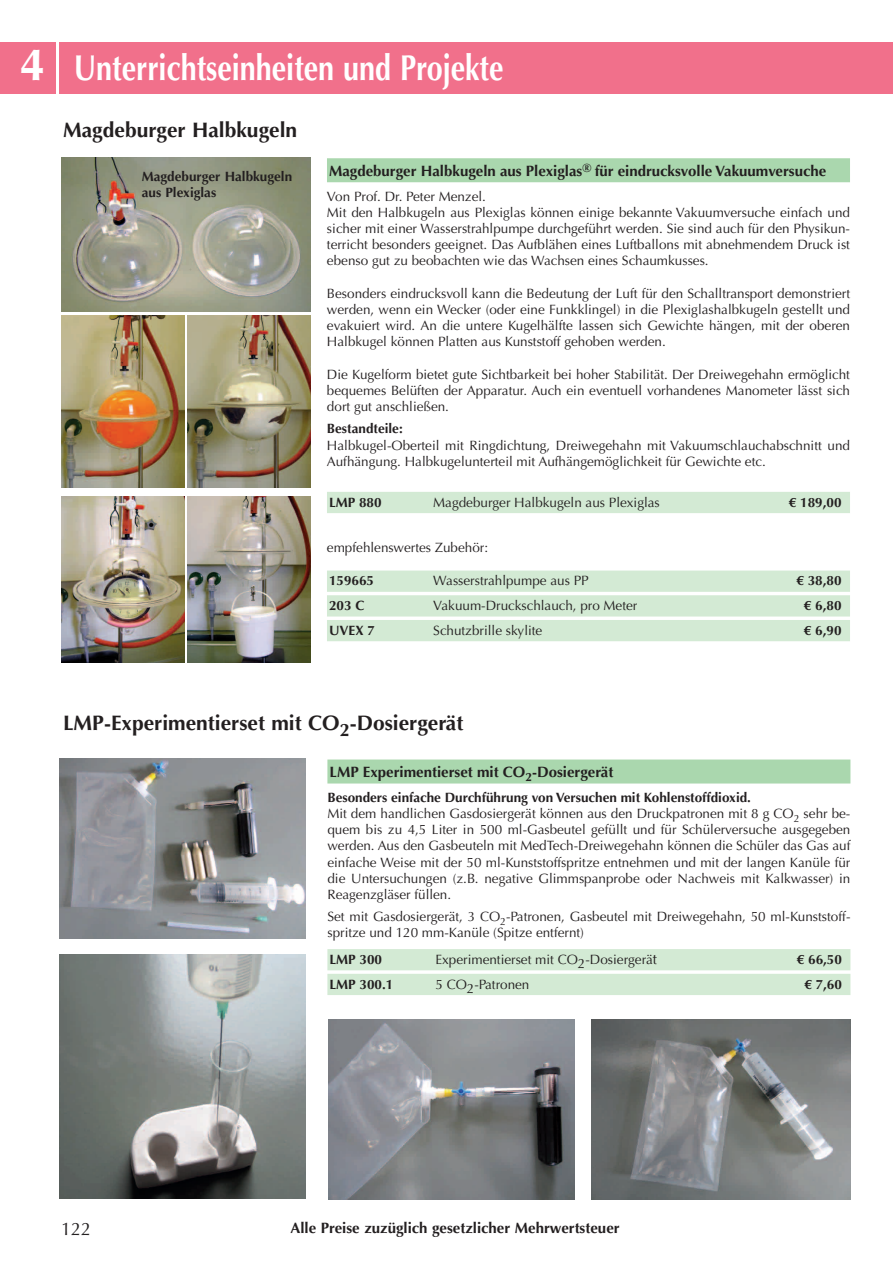
<style>
.page{position:relative;width:893px;height:1263px;background:#fff}
.page>*{position:absolute;margin:0;border:0;box-sizing:border-box;transform-origin:0 0}
.t1{font:700 36px "Optima LT Std";color:#fff;scale:.8 1}
.t2{font:700 21px "Optima LT Std";color:#231f20}
.t3{font:18px "Optima LT Std";color:#231f20}
.t4{font:700 15px "Optima LT Std";color:#231f20}
.t5{font:13.5px/16.2px "Optima LT Std";color:#231f20}
.t6{font:700 13.5px/16.2px "Optima LT Std";color:#231f20}
.s1{font-size:45px}
.s2{font-weight:700}
.s3{font-size:15px}
</style>
<div class="page">
<div style="left:60px;top:43px;width:833px;height:51px;background:#f1708b"></div>
<div style="left:0;top:43px;width:55px;height:51px;background:#f1708b"></div>
<img style="left:61px;top:157px;width:250px;height:154px">
<img style="left:61px;top:316px;width:123px;height:171px">
<img style="left:187px;top:316px;width:124px;height:171px">
<img style="left:61px;top:496px;width:124px;height:166px">
<img style="left:187px;top:496px;width:124px;height:166px">
<div style="left:327px;top:158px;width:523px;height:24px;background:#aad7ae"></div>
<div style="left:327px;top:492px;width:523px;height:21px;background:#d3ead4"></div>
<div style="left:327px;top:570px;width:523px;height:22px;background:#d3ead4"></div>
<div style="left:327px;top:595px;width:523px;height:21px;background:#d3ead4"></div>
<div style="left:327px;top:620px;width:523px;height:21px;background:#d3ead4"></div>
<div style="left:327px;top:759px;width:523px;height:24px;background:#aad7ae"></div>
<div style="left:327px;top:949px;width:523px;height:21px;background:#d3ead4"></div>
<div style="left:327px;top:974px;width:523px;height:21px;background:#d3ead4"></div>
<img style="left:60px;top:759px;width:245px;height:179px">
<img style="left:60px;top:954px;width:245px;height:244px">
<img style="left:328px;top:1020px;width:246px;height:179px">
<img style="left:591px;top:1020px;width:259px;height:179px">
<h1 class="t1" style="left:20px;top:47px;width:606px"><span class="s1">4</span> Unterrichtseinheiten und Projekte</h1>
<h2 class="t2" style="left:63px;top:118px;width:236px">Magdeburger Halbkugeln</h2>
<p class="t6" style="left:142px;top:168px;width:152px">Magdeburger Halbkugeln aus Plexiglas</p>
<p class="t4" style="left:329px;top:162px;width:499px">Magdeburger Halbkugeln aus Plexiglas<sup>®</sup> für eindrucksvolle Vakuumversuche</p>
<p class="t5" style="left:327px;top:188px;width:525px">Von Prof. Dr. Peter Menzel.<br>Mit den Halbkugeln aus Plexiglas können einige bekannte Vakuumversuche einfach und sicher mit einer Wasserstrahlpumpe durchgeführt werden. Sie sind auch für den Physikun&shy;terricht besonders geeignet. Das Aufblähen eines Luftballons mit abnehmendem Druck ist ebenso gut zu beobachten wie das Wachsen eines Schaumkusses.</p>
<p class="t5" style="left:327px;top:285px;width:525px;text-align:justify">Besonders eindrucksvoll kann die Bedeutung der Luft für den Schalltransport demonstriert werden, wenn ein Wecker (oder eine Funkklingel) in die Plexiglashalbkugeln gestellt und evakuiert wird. An die untere Kugelhälfte lassen sich Gewichte hängen, mit der oberen Halbkugel können Platten aus Kunststoff gehoben werden.</p>
<p class="t5" style="left:327px;top:366px;width:525px;text-align:justify">Die Kugelform bietet gute Sichtbarkeit bei hoher Stabilität. Der Dreiwegehahn ermöglicht bequemes Belüften der Apparatur. Auch ein eventuell vorhandenes Manometer lässt sich dort gut anschließen.</p>
<p class="t6" style="left:327px;top:421px;width:77px">Bestandteile:</p>
<p class="t5" style="left:327px;top:437px;width:524px">Halbkugel-Oberteil mit Ringdichtung, Dreiwegehahn mit Vakuumschlauchabschnitt und<br>Aufhängung. Halbkugelunterteil mit Aufhängemöglichkeit für Gewichte etc.</p>
<p class="t6" style="left:329px;top:494px;width:54px">LMP 880</p>
<p class="t5" style="left:433px;top:494px;width:228px">Magdeburger Halbkugeln aus Plexiglas</p>
<p class="t6" style="left:789px;top:494px;width:54px">€ 189,00</p>
<p class="t5" style="left:327px;top:539px;width:163px">empfehlenswertes Zubehör:</p>
<p class="t6" style="left:329px;top:573px;width:47px">159665</p>
<p class="t5" style="left:433px;top:573px;width:157px">Wasserstrahlpumpe aus PP</p>
<p class="t6" style="left:796px;top:573px;width:47px">€ 38,80</p>
<p class="t6" style="left:329px;top:598px;width:37px">203 C</p>
<p class="t5" style="left:433px;top:598px;width:206px">Vakuum-Druckschlauch, pro Meter</p>
<p class="t6" style="left:804px;top:598px;width:39px">€ 6,80</p>
<p class="t6" style="left:329px;top:622px;width:47px">UVEX 7</p>
<p class="t5" style="left:433px;top:622px;width:111px">Schutzbrille skylite</p>
<p class="t6" style="left:804px;top:622px;width:39px">€ 6,90</p>
<h2 class="t2" style="left:63px;top:710px;width:402px">LMP-Experimentierset mit CO<sub>2</sub>-Dosiergerät</h2>
<p class="t4" style="left:330px;top:763px;width:285px">LMP Experimentierset mit CO<sub>2</sub>-Dosiergerät</p>
<p class="t5" style="left:327px;top:789px;width:525px"><span class="s2">Besonders einfache Durchführung von Versuchen mit Kohlenstoffdioxid.<br></span>Mit dem handlichen Gasdosiergerät können aus den Druckpatronen mit 8 g CO<sub>2</sub> sehr be&shy;quem bis zu 4,5 Liter in 500 ml-Gasbeutel gefüllt und für Schülerversuche ausgegeben werden. Aus den Gasbeuteln mit MedTech-Dreiwegehahn können die Schüler das Gas auf einfache Weise mit der 50 ml-Kunststoffspritze entnehmen und mit der langen Kanüle für die Untersuchungen (z.B. negative Glimmspanprobe oder Nachweis mit Kalkwasser) in Reagenzgläser füllen.</p>
<p class="t5" style="left:327px;top:909px;width:525px">Set mit Gasdosiergerät, 3 CO<sub>2</sub>-Patronen, Gasbeutel mit Dreiwegehahn, 50 ml-Kunststoff&shy;spritze und 120 mm-Kanüle (Spitze entfernt)</p>
<p class="t6" style="left:330px;top:951px;width:54px">LMP 300</p>
<p class="t5" style="left:435px;top:951px;width:223px">Experimentierset mit CO2-Dosiergerä<span class="s3">t</span></p>
<p class="t6" style="left:797px;top:951px;width:47px">€ 66,50</p>
<p class="t6" style="left:330px;top:976px;width:65px">LMP 300.1</p>
<p class="t5" style="left:435px;top:976px;width:96px">5 CO2-Patronen</p>
<p class="t6" style="left:804px;top:976px;width:39px">€ 7,60</p>
<h3 class="t3" style="left:61px;top:1218px;width:32px">122</h3>
<p class="t4" style="left:290px;top:1219px;width:331px">Alle Preise zuzüglich gesetzlicher Mehrwertsteuer</p>
</div>
